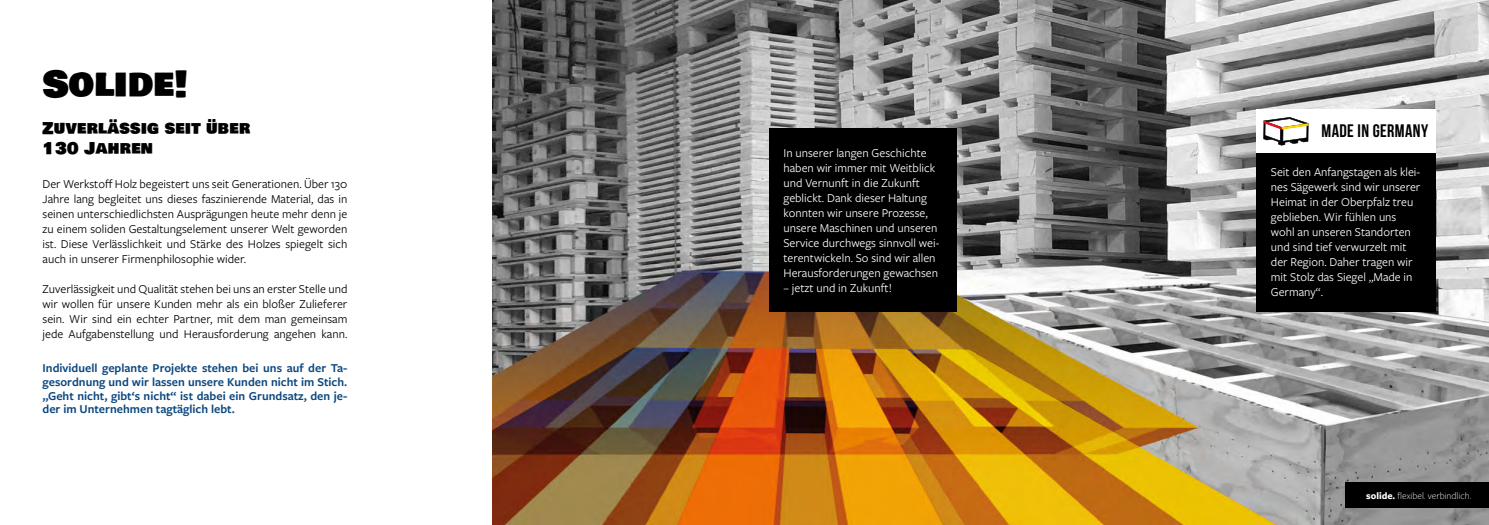
<style>
.page{position:relative;width:1489px;height:525px;background:#fff}
.page>*{position:absolute;margin:0;border:0;box-sizing:border-box;transform-origin:0 0}
.t1{font:36.25px "Bowlby One SC";color:#000}
.t2{font:700 18.12px "Bebas Neue";letter-spacing:.02em;color:#000}
.t3{font:16.25px/19.5px "Bowlby One SC";letter-spacing:.02em;color:#000}
.t4{font:12.5px/15px "Freight Sans Pro";color:#000;text-align:justify}
.t5{font:12.5px/15px "Freight Sans Pro";color:#fff}
.t6{font:600 12.5px/13.8px "Freight Sans Pro";color:#0b477e;text-align:justify}
.t7{font:300 10px "Freight Sans Pro";color:#fff}
.s1{font-weight:700}
</style>
<div class="page">
<img style="left:493px;top:0;width:995px;height:524px">
<div style="left:1256px;top:109px;width:179px;height:44px;background:#fff"></div>
<svg style="left:1263px;top:117px;width:45px;height:28px"></svg>
<div style="left:769px;top:128px;width:188px;height:183px;background:#000"></div>
<div style="left:1256px;top:153px;width:179px;height:158px;background:#000"></div>
<div style="left:1345px;top:482px;width:143px;height:25px;background:#000"></div>
<h1 class="t1" style="left:43px;top:57px;width:147px">Solide!</h1>
<h3 class="t3" style="left:43px;top:119px;width:209px">Zuverlässig seit über<br>130 Jahren</h3>
<p class="t4" style="left:43px;top:176px;width:306px">Der Werkstoff Holz begeistert uns seit Generationen. Über 130<br>Jahre lang begleitet uns dieses faszinierende Material, das in seinen unterschiedlichsten Ausprägungen heute mehr denn je zu einem soliden Gestaltungselement unserer Welt geworden ist. Diese Verlässlichkeit und Stärke des Holzes spiegelt sich auch in unserer Firmenphilosophie wider.</p>
<p class="t4" style="left:43px;top:281px;width:306px">Zuverlässigkeit und Qualität stehen bei uns an erster Stelle und wir wollen für unsere Kunden mehr als ein bloßer Zulieferer sein. Wir sind ein echter Partner, mit dem man gemeinsam jede Aufgabenstellung und Herausforderung angehen kann.</p>
<p class="t6" style="left:43px;top:360px;width:306px">Individuell geplante Projekte stehen bei uns auf der Ta&shy;gesordnung und wir lassen unsere Kunden nicht im Stich. „Geht nicht, gibt‘s nicht“ ist dabei ein Grundsatz, den je&shy;der im Unternehmen tagtäglich lebt.</p>
<p class="t5" style="left:783px;top:144px;width:157px">In unserer langen Geschichte haben wir immer mit Weitblick und Vernunft in die Zukunft geblickt. Dank dieser Haltung konnten wir unsere Prozesse, unsere Maschinen und unseren<br>Service durchwegs sinnvoll wei&shy;terentwickeln. So sind wir allen<br>Herausforderungen gewachsen</p>
<p class="t5" style="left:783px;top:279px;width:110px">– jetzt und in Zukunft!</p>
<h2 class="t2" style="left:1321px;top:121px;width:108px">MADE IN GERMANY</h2>
<p class="t5" style="left:1270px;top:164px;width:151px">Seit den Anfangstagen als klei&shy;nes Sägewerk sind wir unserer<br>Heimat in der Oberpfalz treu geblieben. Wir fühlen uns wohl an unseren Standorten und sind tief verwurzelt mit der Region. Daher tragen wir mit Stolz das Siegel „Made in<br>Germany“.</p>
<p class="t7" style="left:1365px;top:488px;width:107px"><span class="s1">solide.</span> flexibel. verbindlich.</p>
</div>
